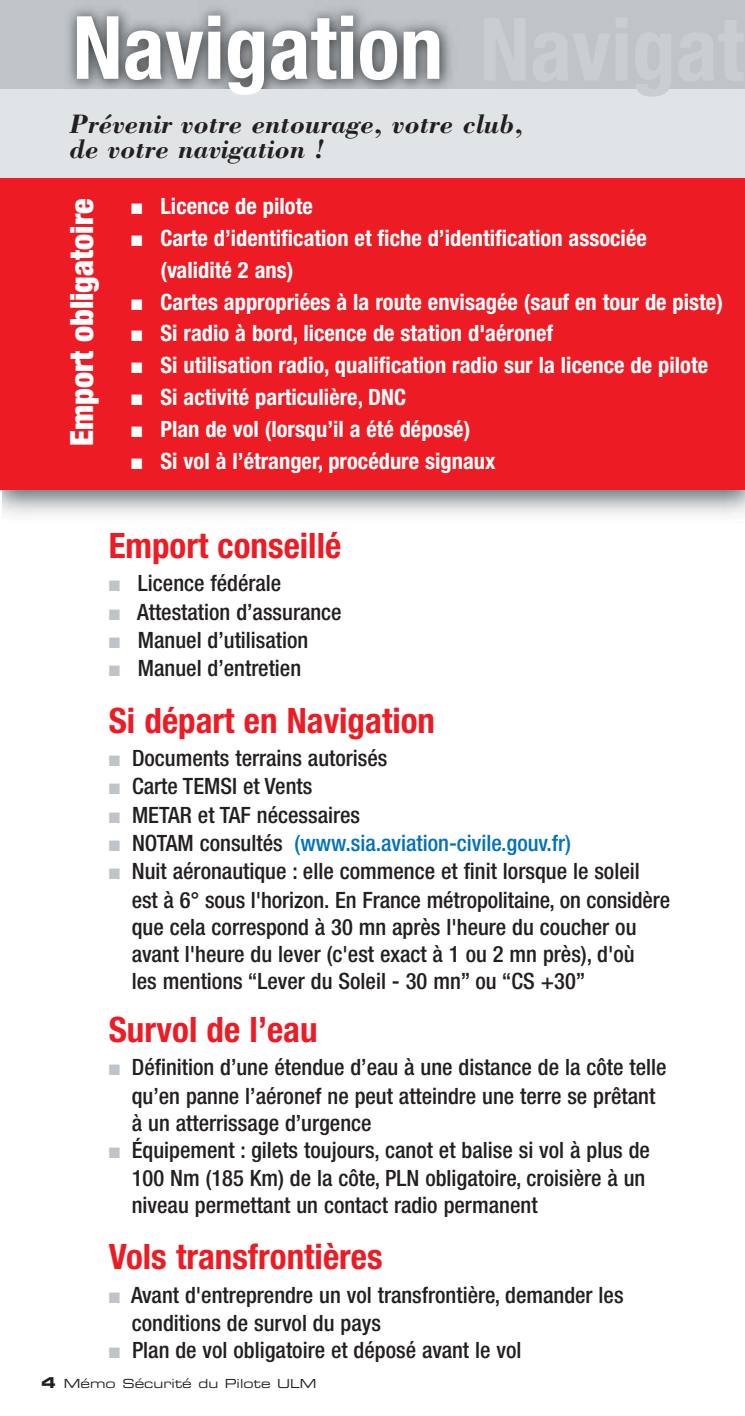
<style>
.page{position:relative;width:745px;height:1416px;background:#fff}
.page>*{position:absolute;margin:0;border:0;box-sizing:border-box;transform-origin:0 0}
.t1{font:700 condensed 87.5px "Helvetica Neue";color:#fff}
.t2{font:700 condensed 35px "Helvetica Neue";color:#ed1c24}
.t3{font:900 condensed 32px "Helvetica Neue";color:#fff}
.t4{font:italic 700 27.5px/25px "Bodoni";color:#231f20}
.t5{font:500 condensed 22.5px/27.2px "Helvetica Neue";color:#231f20}
.t6{font:700 condensed 22.5px/31.8px "Helvetica Neue";color:#fff}
.t7{font:500 condensed 22.5px "Helvetica Neue";color:#0071bc}
.t8{font:12.5px "Eurostile Extended Two";color:#231f20}
.s1{color:#caced1}
.s2{color:#bfc4c8}
.s3{color:#231f20}
.s4{font-family:"Eurostile Bold Extended Two";font-size:15px}
</style>
<div class="page">
<svg style="left:0;top:0;width:745px;height:515px;background:#dc5f65"></svg>
<h1 class="t1" style="left:72px;top:16px;width:673px">Navigation <span class="s1">Navigat</span></h1>
<p class="t4" style="left:70px;top:114px;width:455px">Prévenir votre entourage, votre club, de votre navigation !</p>
<p class="t6" style="left:131px;top:192px;width:183px">■ Licence de pilote</p>
<p class="t6" style="left:160px;top:224px;width:488px;text-indent:-29px">■ Carte d’identification et fiche d’identification associée (validité 2 ans)</p>
<p class="t6" style="left:131px;top:288px;width:593px">■ Cartes appropriées à la route envisagée (sauf en tour de piste)</p>
<p class="t6" style="left:131px;top:319px;width:423px">■ Si radio à bord, licence de station d'aéronef</p>
<p class="t6" style="left:131px;top:351px;width:578px">■ Si utilisation radio, qualification radio sur la licence de pilote</p>
<p class="t6" style="left:131px;top:383px;width:276px">■ Si activité particulière, DNC</p>
<p class="t6" style="left:131px;top:415px;width:340px">■ Plan de vol (lorsqu’il a été déposé)</p>
<p class="t6" style="left:131px;top:446px;width:366px">■ Si vol à l’étranger, procédure signaux</p>
<h3 class="t3" style="left:70px;top:446px;width:249px;rotate:-90deg">Emport obligatoire</h3>
<h2 class="t2" style="left:109px;top:533px;width:234px">Emport conseillé</h2>
<p class="t5" style="left:109px;top:571px;width:174px"><span class="s2">■</span> Licence fédérale</p>
<p class="t5" style="left:109px;top:600px;width:234px"><span class="s2">■</span> Attestation d’assurance</p>
<p class="t5" style="left:109px;top:628px;width:201px"><span class="s2">■</span> Manuel d’utilisation</p>
<p class="t5" style="left:109px;top:656px;width:194px"><span class="s2">■</span> Manuel d’entretien</p>
<h2 class="t2" style="left:109px;top:707px;width:328px">Si départ en Navigation</h2>
<p class="t5" style="left:109px;top:746px;width:280px"><span class="s2">■</span> Documents terrains autorisés</p>
<p class="t5" style="left:109px;top:774px;width:205px"><span class="s2">■</span> Carte TEMSI et Vents</p>
<p class="t5" style="left:109px;top:802px;width:253px"><span class="s2">■</span> METAR et TAF nécessaires</p>
<p class="t7" style="left:109px;top:834px;width:464px"><span class="s2">■</span> <span class="s3">NOTAM consultés</span> (www.sia.aviation-civile.gouv.fr)</p>
<p class="t5" style="left:132px;top:859px;width:540px;text-indent:-23px"><span class="s2">■</span> Nuit aéronautique : elle commence et finit lorsque le soleil est à 6° sous l'horizon. En France métropolitaine, on considère que cela correspond à 30 mn après l'heure du coucher ou avant l'heure du lever (c'est exact à 1 ou 2 mn près), d'où<br>les mentions “Lever du Soleil - 30 mn” ou “CS +30”</p>
<h2 class="t2" style="left:109px;top:1017px;width:210px">Survol de l’eau</h2>
<p class="t5" style="left:132px;top:1055px;width:536px;text-indent:-23px"><span class="s2">■</span> Définition d’une étendue d’eau à une distance de la côte telle qu’en panne l’aéronef ne peut atteindre une terre se prêtant à un atterrissage d’urgence</p>
<p class="t5" style="left:132px;top:1137px;width:519px;text-indent:-23px"><span class="s2">■</span> Équipement : gilets toujours, canot et balise si vol à plus de<br>100 Nm (185 Km) de la côte, PLN obligatoire, croisière à un niveau permettant un contact radio permanent</p>
<h2 class="t2" style="left:109px;top:1244px;width:275px">Vols transfrontières</h2>
<p class="t5" style="left:132px;top:1282px;width:493px;line-height:28.5px;text-indent:-23px"><span class="s2">■</span> Avant d'entreprendre un vol transfrontière, demander les conditions de survol du pays</p>
<p class="t5" style="left:109px;top:1338px;width:414px"><span class="s2">■</span> Plan de vol obligatoire et déposé avant le vol</p>
<p class="t8" style="left:41px;top:1378px;width:277px"><span class="s4">4</span> Mémo Sécurité du Pilote ULM</p>
</div>
